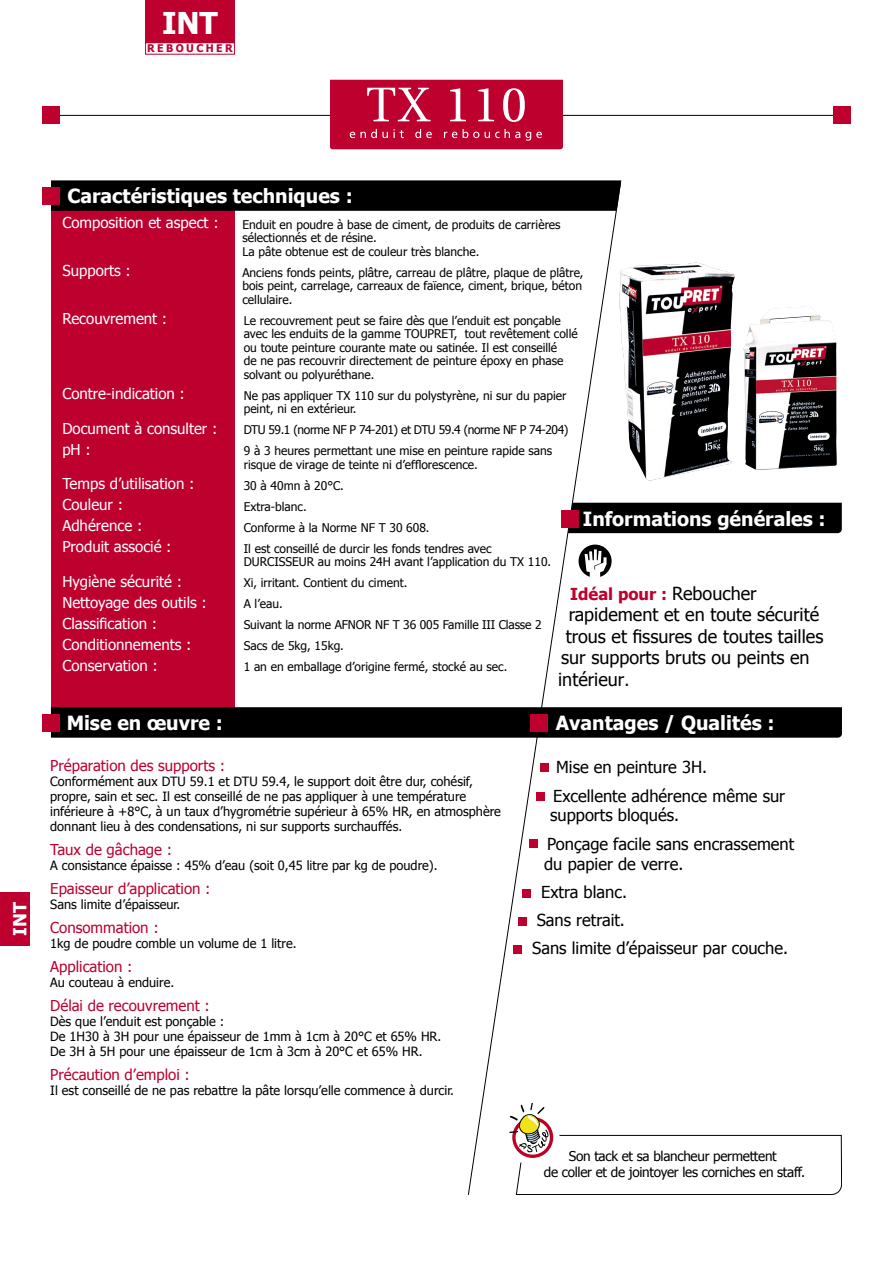
<style>
.page{position:relative;width:893px;height:1263px;background:#fff}
.page>*{position:absolute;margin:0;border:0;box-sizing:border-box;transform-origin:0 0}
.t1{font:700 30px "Tahoma";color:#fff}
.t2{font:700 19.5px "Tahoma";color:#fff}
.t3{font:18px "Tahoma";color:#000}
.t4{font:700 18px "Tahoma";color:#fff}
.t5{font:16.5px/28.3px "Tahoma";color:#000}
.t6{font:700 16.5px "Tahoma";color:#be002f}
.t7{font:15px/21px "Tahoma";color:#fff}
.t8{font:15px "Tahoma";color:#be002f}
.t9{font:13.5px/16.2px "Tahoma";letter-spacing:-.02em;color:#000;text-align:center}
.t10{font:12.75px/15px "Tahoma";color:#000}
.t11{font:12px/21px "Tahoma";color:#000}
.t12{font:700 10.5px "Tahoma";letter-spacing:.23em;color:#be002f}
.s1{font-weight:400;font-size:18px;color:#000}
.s2{font-size:16.5px}
</style>
<div class="page">
<svg style="left:468px;top:211px;width:153px;height:984px"></svg>
<div style="left:51px;top:210px;width:184px;height:499px;background:#be002f"></div>
<div style="left:51px;top:707px;width:791px;height:31px;background:#000"></div>
<div style="left:568px;top:503px;width:274px;height:30px;background:#000"></div>
<div style="left:51px;top:180px;width:570px;height:31px;background:#000"></div>
<hr style="left:51px;top:115px;width:788px;height:1px;background:#000">
<div style="left:43px;top:106px;width:17px;height:17px;background:#be002f"></div>
<div style="left:43px;top:187px;width:17px;height:17px;background:#be002f"></div>
<div style="left:530px;top:714px;width:17px;height:17px;background:#be002f"></div>
<div style="left:145px;top:0;width:90px;height:43px;background:#be002f"></div>
<div style="left:0;top:892px;width:29px;height:54px;background:#be002f"></div>
<div style="left:43px;top:714px;width:17px;height:17px;background:#be002f"></div>
<svg style="left:510px;top:1103px;width:332px;height:92px"></svg>
<svg style="left:578px;top:545px;width:34px;height:33px"></svg>
<svg style="left:579px;top:545px;width:33px;height:32px"></svg>
<div style="left:540px;top:764px;width:9px;height:8px;background:#be002f"></div>
<div style="left:536px;top:792px;width:9px;height:8px;background:#be002f"></div>
<div style="left:529px;top:839px;width:9px;height:9px;background:#be002f"></div>
<div style="left:522px;top:889px;width:8px;height:8px;background:#be002f"></div>
<div style="left:514px;top:945px;width:8px;height:8px;background:#be002f"></div>
<div style="left:518px;top:917px;width:8px;height:8px;background:#be002f"></div>
<div style="left:833px;top:106px;width:17px;height:17px;background:#be002f"></div>
<div style="left:561px;top:510px;width:17px;height:17px;background:#be002f"></div>
<svg style="left:330px;top:80px;width:233px;height:69px"></svg>
<img style="left:619px;top:262px;width:116px;height:219px">
<img style="left:744px;top:306px;width:93px;height:164px">
<h1 class="t1" style="left:162px;top:4px;width:57px">INT</h1>
<p class="t12" style="left:147px;top:42px;width:87px">REBOUCHER</p>
<h3 class="t4" style="left:8px;top:936px;width:35px;rotate:-90deg">INT</h3>
<h2 class="t2" style="left:67px;top:183px;width:287px">Caractéristiques techniques :</h2>
<p class="t7" style="left:62px;top:212px;width:158px">Composition et aspect :</p>
<p class="t7" style="left:62px;top:260px;width:70px">Supports :</p>
<p class="t7" style="left:62px;top:308px;width:106px">Recouvrement :</p>
<p class="t7" style="left:62px;top:383px;width:124px">Contre-indication :</p>
<p class="t7" style="left:62px;top:417px;width:156px">Document à consulter : pH :</p>
<p class="t7" style="left:62px;top:473px;width:134px">Temps d’utilisation :<br>Couleur :<br>Adhérence :<br>Produit associé :</p>
<p class="t7" style="left:62px;top:570px;width:146px">Hygiène sécurité :<br>Nettoyage des outils :<br>Classification :<br>Conditionnements :<br>Conservation :</p>
<p class="t11" style="left:242px;top:217px;width:320px;line-height:13.5px">Enduit en poudre à base de ciment, de produits de carrières sélectionnés et de résine.<br>La pâte obtenue est de couleur très blanche.</p>
<p class="t11" style="left:242px;top:265px;width:343px;line-height:13.5px">Anciens fonds peints, plâtre, carreau de plâtre, plaque de plâtre, bois peint, carrelage, carreaux de faïence, ciment, brique, béton cellulaire.</p>
<p class="t11" style="left:244px;top:313px;width:336px;line-height:13.5px">Le recouvrement peut se faire dès que l’enduit est ponçable avec les enduits de la gamme TOUPRET, tout revêtement collé ou toute peinture courante mate ou satinée. Il est conseillé<br>de ne pas recouvrir directement de peinture époxy en phase solvant ou polyuréthane.</p>
<p class="t11" style="left:244px;top:388px;width:324px;line-height:13.5px">Ne pas appliquer TX 110 sur du polystyrène, ni sur du papier peint, ni en extérieur.</p>
<p class="t11" style="left:244px;top:419px;width:326px">DTU 59.1 (norme NF P 74-201) et DTU 59.4 (norme NF P 74-204)<br>9 à 3 heures permettant une mise en peinture rapide sans</p>
<p class="t11" style="left:244px;top:453px;width:249px">risque de virage de teinte ni d’efflorescence.<br>30 à 40mn à 20°C.<br>Extra-blanc.<br>Conforme à la Norme NF T 30 608.<br>Il est conseillé de durcir les fonds tendres avec</p>
<p class="t11" style="left:244px;top:551px;width:309px">DURCISSEUR au moins 24H avant l’application du TX 110.<br>Xi, irritant. Contient du ciment.<br>A l’eau.<br>Suivant la norme AFNOR NF T 36 005 Famille III Classe 2<br>Sacs de 5kg, 15kg.<br>1 an en emballage d’origine fermé, stocké au sec.</p>
<h2 class="t2" style="left:583px;top:506px;width:244px">Informations générales :</h2>
<h3 class="t6" style="left:570px;top:583px;width:188px">Idéal pour : <span class="s1">Reboucher</span></h3>
<h3 class="t3" style="left:569px;top:603px;width:252px">rapidement et en toute sécurité</h3>
<h3 class="t3" style="left:566px;top:625px;width:259px">trous et fissures de toutes tailles</h3>
<h3 class="t3" style="left:561px;top:646px;width:250px">sur supports bruts ou peints en</h3>
<h3 class="t3" style="left:558px;top:668px;width:73px">intérieur<span class="s2">.</span></h3>
<h2 class="t2" style="left:67px;top:711px;width:158px">Mise en œuvre :</h2>
<h2 class="t2" style="left:556px;top:711px;width:220px">Avantages / Qualités :</h2>
<p class="t8" style="left:50px;top:756px;width:176px">Préparation des supports :</p>
<p class="t10" style="left:50px;top:774px;width:452px">Conformément aux DTU 59.1 et DTU 59.4, le support doit être dur, cohésif, propre, sain et sec. Il est conseillé de ne pas appliquer à une température inférieure à +8°C, à un taux d’hygrométrie supérieur à 65% HR, en atmosphère donnant lieu à des condensations, ni sur supports surchauffés.</p>
<p class="t8" style="left:50px;top:840px;width:123px">Taux de gâchage :</p>
<p class="t10" style="left:50px;top:858px;width:389px">A consistance épaisse : 45% d’eau (soit 0,45 litre par kg de poudre).</p>
<p class="t8" style="left:50px;top:879px;width:162px">Epaisseur d’application :</p>
<p class="t10" style="left:50px;top:897px;width:132px">Sans limite d’épaisseur.</p>
<p class="t8" style="left:50px;top:918px;width:110px">Consommation :</p>
<p class="t10" style="left:50px;top:936px;width:248px">1kg de poudre comble un volume de 1 litre.</p>
<p class="t8" style="left:50px;top:957px;width:84px">Application :</p>
<p class="t10" style="left:50px;top:975px;width:126px">Au couteau à enduire.</p>
<p class="t8" style="left:50px;top:996px;width:161px">Délai de recouvrement :</p>
<p class="t10" style="left:50px;top:1014px;width:393px">Dès que l’enduit est ponçable :<br>De 1H30 à 3H pour une épaisseur de 1mm à 1cm à 20°C et 65% HR.<br>De 3H à 5H pour une épaisseur de 1cm à 3cm à 20°C et 65% HR.</p>
<p class="t8" style="left:50px;top:1065px;width:141px">Précaution d’emploi :</p>
<p class="t10" style="left:50px;top:1083px;width:405px">Il est conseillé de ne pas rebattre la pâte lorsqu’elle commence à durcir.</p>
<h3 class="t5" style="left:553px;top:752px;width:234px">Mise en peinture 3H.<br>Excellente adhérence même sur</h3>
<h3 class="t5" style="left:547px;top:801px;width:249px">supports bloqués.<br>Ponçage facile sans encrassement</h3>
<h3 class="t5" style="left:544px;top:849px;width:141px">du papier de verre.</h3>
<h3 class="t5" style="left:541px;top:877px;width:87px">Extra blanc.</h3>
<h3 class="t5" style="left:537px;top:905px;width:90px">Sans retrait.</h3>
<h3 class="t5" style="left:532px;top:934px;width:257px">Sans limite d’épaisseur par couche.</h3>
<p class="t9" style="left:544px;top:1148px;width:263px">Son tack et sa blancheur permettent<br>de coller et de jointoyer les corniches en staff.</p>
</div>
